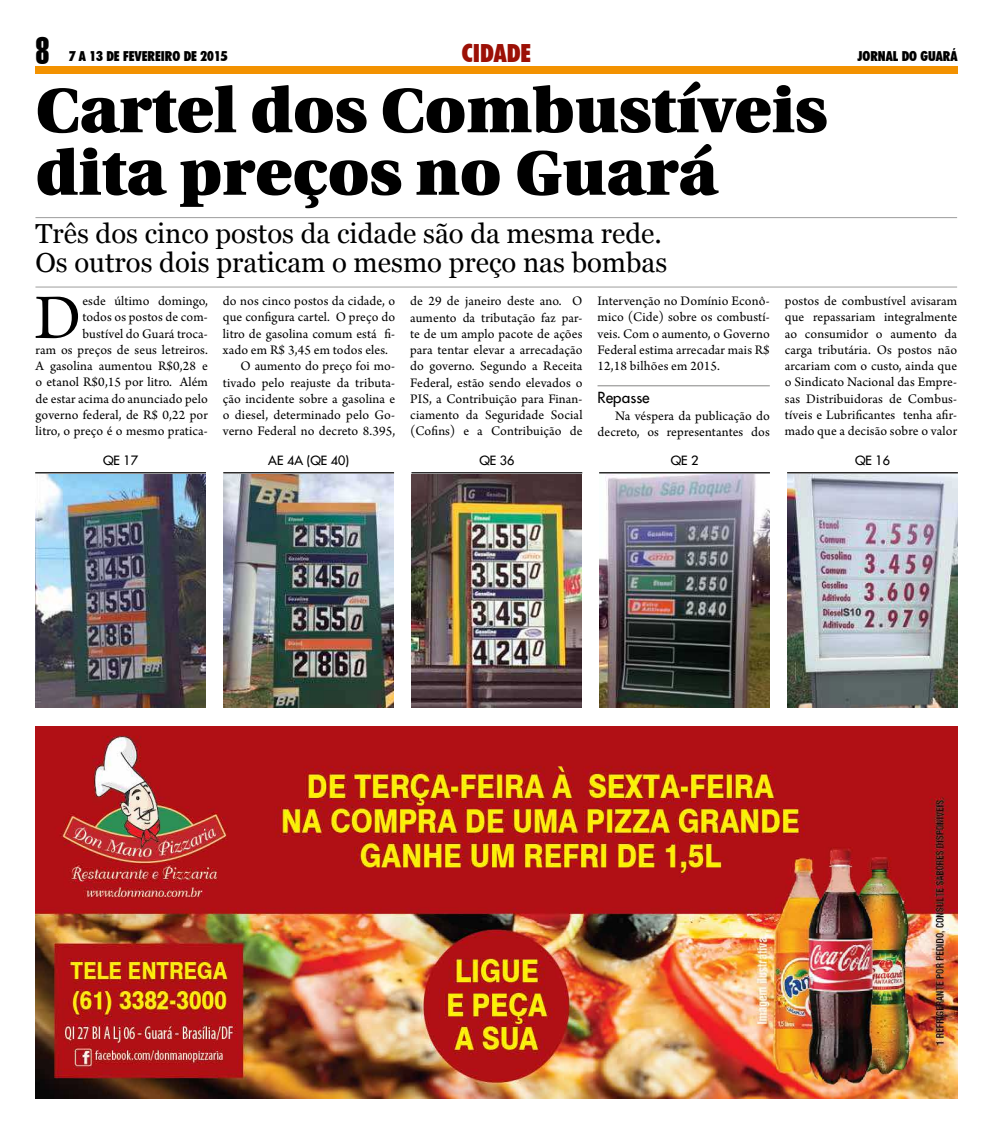
<style>
.page{position:relative;width:993px;height:1134px;background:#fff}
.page>*{position:absolute;margin:0;border:0;box-sizing:border-box;transform-origin:0 0}
.t1{font:66.38px "Arno Pro";color:#000}
.t2{font:900 62.5px/62.5px "Utopia";color:#000}
.t3{font:37px "Swiss 911 BT Extra Compressed";color:#000}
.t4{font:27.5px/28.8px "Georgia";color:#000}
.t5{font:900 condensed 25px "Futura BT";color:#9c1006}
.t6{font:15px "Futura 2";letter-spacing:.01em;color:#000}
.t7{font:13.75px/16.2px "Arno Pro";letter-spacing:.01em;color:#000;text-align:justify}
.t8{font:900 condensed 13.75px "Futura BT";color:#000}
.t9{font:12.5px "Futura 2";color:#000}
</style>
<div class="page">
<div style="left:35px;top:67px;width:922px;height:7px;background:#f39200"></div>
<img style="left:35px;top:726px;width:921px;height:372px">
<img style="left:36px;top:474px;width:170px;height:233px">
<img style="left:599px;top:474px;width:170px;height:233px">
<img style="left:787px;top:474px;width:170px;height:233px">
<img style="left:411px;top:474px;width:170px;height:233px">
<img style="left:223px;top:474px;width:170px;height:233px">
<hr style="left:597px;top:385px;width:172px;height:1px;background:#9d9d9c">
<hr style="left:35px;top:217px;width:921px;height:1px;background:#9d9d9c">
<hr style="left:35px;top:287px;width:921px;height:1px;background:#9d9d9c">
<hr style="left:35px;top:472px;width:171px;height:1px;background:#000">
<hr style="left:223px;top:472px;width:171px;height:1px;background:#000">
<hr style="left:411px;top:472px;width:171px;height:1px;background:#000">
<hr style="left:599px;top:472px;width:170px;height:1px;background:#000">
<hr style="left:786px;top:472px;width:171px;height:1px;background:#000">
<h3 class="t3" style="left:35px;top:30px;width:16px">8</h3>
<p class="t8" style="left:69px;top:48px;width:160px">7 A 13 DE FEVEREIRO DE 2015</p>
<h3 class="t5" style="left:462px;top:38px;width:71px">CIDADE</h3>
<p class="t8" style="left:857px;top:48px;width:102px">JORNAL DO GUARÁ</p>
<h2 class="t2" style="left:36px;top:80px;width:792px">Cartel dos Combustíveis dita preços no Guará</h2>
<h3 class="t4" style="left:35px;top:220px;width:633px">Três dos cinco postos da cidade são da mesma rede.<br>Os outros dois praticam o mesmo preço nas bombas</h3>
<h1 class="t1" style="left:35px;top:280px;width:49px">D</h1>
<p class="t7" style="left:784px;top:294px;width:174px">postos de combustível avisaram que repassariam integralmente ao consumidor o aumento da carga tributária. Os postos não arcariam com o custo, ainda que o Sindicato Nacional das Empre&shy;sas Distribuidoras de Combus&shy;tíveis e Lubrificantes tenha afir&shy;mado que a decisão sobre o valor</p>
<p class="t7" style="left:36px;top:294px;width:174px;text-align:right">esde último domingo,<br>todos os postos de com-<br>bustível do Guará troca-<br>ram os preços de seus letreiros.<br>A gasolina aumentou R$0,28 e o etanol R$0,15 por litro. Além de estar acima do anunciado pelo governo federal, de R$ 0,22 por litro, o preço é o mesmo pratica-</p>
<p class="t7" style="left:223px;top:294px;width:174px">do nos cinco postos da cidade, o</p>
<p class="t7" style="left:410px;top:294px;width:174px">de 29 de janeiro deste ano. O aumento da tributação faz par&shy;te de um amplo pacote de ações para tentar elevar a arrecadação do governo. Segundo a Receita Federal, estão sendo elevados o PIS, a Contribuição para Finan&shy;ciamento da Seguridade Social (Cofins) e a Contribuição de</p>
<p class="t7" style="left:597px;top:294px;width:174px">Intervenção no Domínio Econô&shy;mico (Cide) sobre os combustí&shy;veis. Com o aumento, o Governo Federal estima arrecadar mais R$ 12,18 bilhões em 2015.</p>
<p class="t7" style="left:223px;top:310px;width:174px">que configura cartel. O preço do</p>
<p class="t7" style="left:223px;top:326px;width:174px">litro de gasolina comum está fi-</p>
<p class="t7" style="left:223px;top:342px;width:166px">xado em R$ 3,45 em todos eles.</p>
<p class="t7" style="left:240px;top:359px;width:156px">O aumento do preço foi mo-</p>
<p class="t7" style="left:223px;top:375px;width:174px">tivado pelo reajuste da tributa-</p>
<p class="t7" style="left:223px;top:391px;width:174px">ção incidente sobre a gasolina e</p>
<p class="t7" style="left:223px;top:407px;width:174px">o diesel, determinado pelo Go-</p>
<p class="t7" style="left:223px;top:424px;width:174px">verno Federal no decreto 8.395,</p>
<p class="t6" style="left:597px;top:388px;width:54px">Repasse</p>
<p class="t7" style="left:597px;top:408px;width:174px;text-align:right">Na véspera da publicação do decreto, os representantes dos</p>
<p class="t9" style="left:103px;top:452px;width:36px">QE 17</p>
<p class="t9" style="left:268px;top:452px;width:82px">AE 4A (QE 40)</p>
<p class="t9" style="left:479px;top:452px;width:36px">QE 36</p>
<p class="t9" style="left:670px;top:452px;width:29px">QE 2</p>
<p class="t9" style="left:854px;top:452px;width:36px">QE 16</p>
</div>
